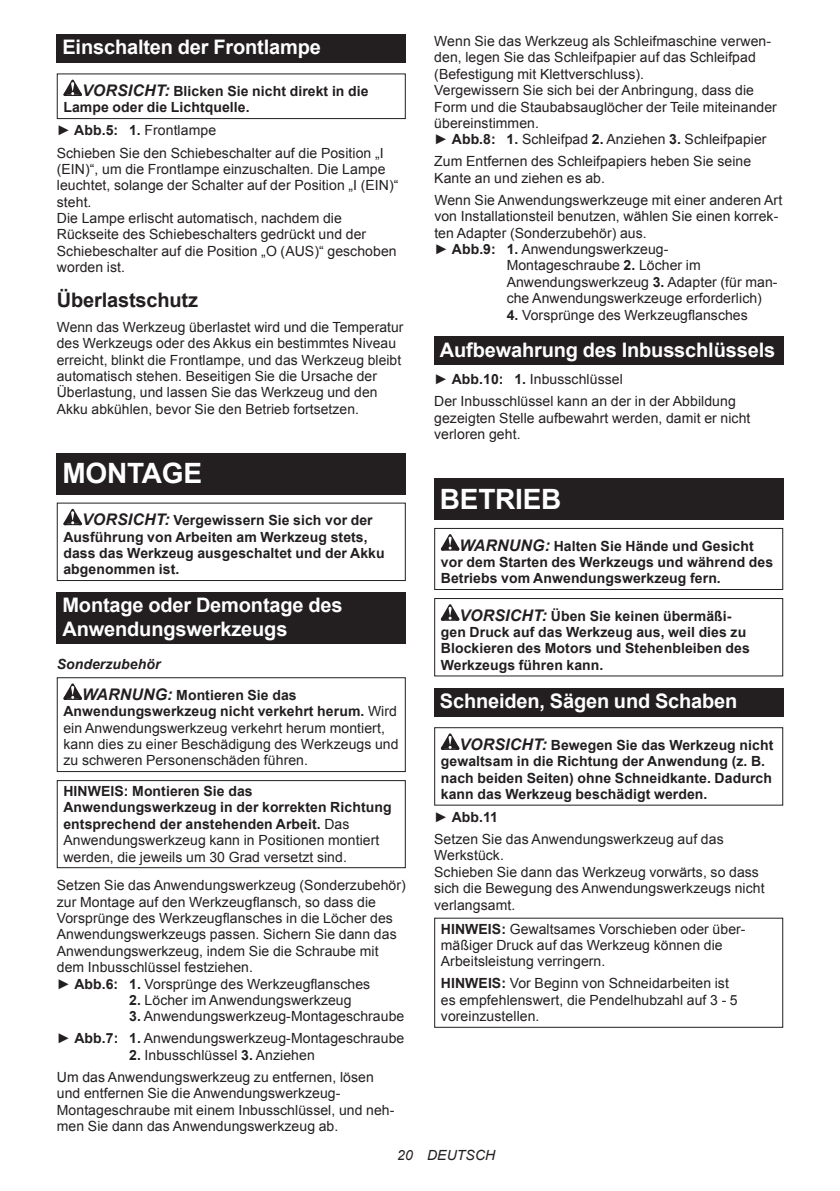
<style>
.page{position:relative;width:840px;height:1191px;background:#fff}
.page>*{position:absolute;margin:0;border:0;box-sizing:border-box;transform-origin:0 0}
.t1{font:700 28px "Arial";letter-spacing:-.01em;color:#fff}
.t2{font:700 20px/23.4px "Arial";letter-spacing:-.01em;color:#fff}
.t3{font:700 20px "Arial";letter-spacing:-.01em;color:#231f20}
.t4{font:14px/16.4px "Arial";letter-spacing:.005em;color:#231f20}
.t5{font:700 14px/16.4px "Arial";letter-spacing:.005em;color:#231f20}
.t6{font:italic 14px "Arial";letter-spacing:.005em;color:#231f20}
.s1{font-style:italic;font-size:16px}
.s2{font-weight:700}
.s3{font-style:italic}
.s4{font-weight:400}
</style>
<div class="page">
<div style="left:57px;top:34px;width:348px;height:29px;background:#231f20"></div>
<svg style="left:63px;top:80px;width:19px;height:16px"></svg>
<div style="left:57px;top:73px;width:348px;height:46px;border:1px solid #231f20"></div>
<div style="left:57px;top:453px;width:348px;height:41px;background:#231f20"></div>
<svg style="left:63px;top:509px;width:19px;height:16px"></svg>
<div style="left:57px;top:502px;width:348px;height:79px;border:1px solid #231f20"></div>
<div style="left:57px;top:592px;width:348px;height:52px;background:#231f20"></div>
<svg style="left:63px;top:683px;width:19px;height:17px"></svg>
<div style="left:57px;top:677px;width:348px;height:95px;border:1px solid #231f20"></div>
<div style="left:57px;top:780px;width:348px;height:88px;border:1px solid #231f20"></div>
<div style="left:434px;top:336px;width:348px;height:29px;background:#231f20"></div>
<div style="left:434px;top:479px;width:348px;height:41px;background:#231f20"></div>
<svg style="left:440px;top:534px;width:19px;height:16px"></svg>
<div style="left:434px;top:528px;width:348px;height:62px;border:1px solid #231f20"></div>
<svg style="left:440px;top:604px;width:19px;height:16px"></svg>
<div style="left:434px;top:598px;width:348px;height:78px;border:1px solid #231f20"></div>
<div style="left:434px;top:688px;width:348px;height:28px;background:#231f20"></div>
<svg style="left:440px;top:733px;width:19px;height:17px"></svg>
<div style="left:434px;top:727px;width:348px;height:78px;border:1px solid #231f20"></div>
<h2 class="t2" style="left:62px;top:37px;width:260px">Einschalten der Frontlampe</h2>
<p class="t5" style="left:63px;top:84px;width:306px;text-indent:19px"><span class="s1">VORSICHT:</span> Blicken Sie nicht direkt in die<br>Lampe oder die Lichtquelle.</p>
<p class="t4" style="left:57px;top:120px;width:328px;line-height:22px">► <span class="s2">Abb.5: 1.</span> Frontlampe<br>Schieben Sie den Schiebeschalter auf die Position „I</p>
<p class="t4" style="left:57px;top:161px;width:343px">(EIN)“, um die Frontlampe einzuschalten. Die Lampe leuchtet, solange der Schalter auf der Position „I (EIN)“ steht.<br>Die Lampe erlischt automatisch, nachdem die Rückseite des Schiebeschalters gedrückt und der Schiebeschalter auf die Position „O (AUS)“ geschoben worden ist.</p>
<h2 class="t3" style="left:57px;top:292px;width:143px">Überlastschutz</h2>
<p class="t4" style="left:57px;top:319px;width:348px">Wenn das Werkzeug überlastet wird und die Temperatur des Werkzeugs oder des Akkus ein bestimmtes Niveau erreicht, blinkt die Frontlampe, und das Werkzeug bleibt automatisch stehen. Beseitigen Sie die Ursache der Überlastung, und lassen Sie das Werkzeug und den Akku abkühlen, bevor Sie den Betrieb fortsetzen.</p>
<h1 class="t1" style="left:62px;top:463px;width:141px">MONTAGE</h1>
<p class="t5" style="left:63px;top:513px;width:322px;text-indent:19px"><span class="s1">VORSICHT:</span> Vergewissern Sie sich vor der Ausführung von Arbeiten am Werkzeug stets, dass das Werkzeug ausgeschaltet und der Akku abgenommen ist.</p>
<h2 class="t2" style="left:62px;top:595px;width:281px">Montage oder Demontage des<br>Anwendungswerkzeugs</h2>
<p class="t5" style="left:82px;top:650px;width:216px;line-height:30.6px;text-indent:-25px"><span class="s3">Sonderzubehör<br></span><span class="s1">WARNUNG:</span> Montieren Sie das</p>
<p class="t4" style="left:63px;top:704px;width:336px"><span class="s2">Anwendungswerkzeug nicht verkehrt herum.</span> Wird ein Anwendungswerkzeug verkehrt herum montiert, kann dies zu einer Beschädigung des Werkzeugs und zu schweren Personenschäden führen.</p>
<p class="t5" style="left:63px;top:784px;width:329px">HINWEIS: Montieren Sie das Anwendungswerkzeug in der korrekten Richtung entsprechend der anstehenden Arbeit. <span class="s4">Das Anwendungswerkzeug kann in Positionen montiert werden, die jeweils um 30 Grad versetzt sind.</span></p>
<p class="t4" style="left:57px;top:877px;width:350px">Setzen Sie das Anwendungswerkzeug (Sonderzubehör) zur Montage auf den Werkzeugflansch, so dass die Vorsprünge des Werkzeugflansches in die Löcher des Anwendungswerkzeugs passen. Sichern Sie dann das Anwendungswerkzeug, indem Sie die Schraube mit dem Inbusschlüssel festziehen.<br>► <span class="s2">Abb.6: 1.</span> Vorsprünge des Werkzeugflansches</p>
<p class="t4" style="left:129px;top:992px;width:224px"><span class="s2">2.</span> Löcher im Anwendungswerkzeug</p>
<p class="t4" style="left:57px;top:1005px;width:349px;line-height:22px;text-align:right"><span class="s2">3.</span> Anwendungswerkzeug-Montageschraube<br>► <span class="s2">Abb.7: 1.</span> Anwendungswerkzeug-Montageschraube</p>
<p class="t4" style="left:57px;top:1044px;width:318px;line-height:22px;text-indent:72px"><span class="s2">2.</span> Inbusschlüssel <span class="s2">3.</span> Anziehen<br>Um das Anwendungswerkzeug zu entfernen, lösen</p>
<p class="t4" style="left:57px;top:1085px;width:339px">und entfernen Sie die Anwendungswerkzeug-<br>Montageschraube mit einem Inbusschlüssel, und neh&shy;men Sie dann das Anwendungswerkzeug ab.</p>
<p class="t4" style="left:434px;top:34px;width:344px">Wenn Sie das Werkzeug als Schleifmaschine verwen&shy;den, legen Sie das Schleifpapier auf das Schleifpad (Befestigung mit Klettverschluss).<br>Vergewissern Sie sich bei der Anbringung, dass die Form und die Staubabsauglöcher der Teile miteinander übereinstimmen.<br>► <span class="s2">Abb.8: 1.</span> Schleifpad <span class="s2">2.</span> Anziehen <span class="s2">3.</span> Schleifpapier</p>
<p class="t4" style="left:434px;top:153px;width:318px">Zum Entfernen des Schleifpapiers heben Sie seine<br>Kante an und ziehen es ab.</p>
<p class="t4" style="left:434px;top:192px;width:349px">Wenn Sie Anwendungswerkzeuge mit einer anderen Art</p>
<p class="t4" style="left:434px;top:208px;width:345px">von Installationsteil benutzen, wählen Sie einen korrek-</p>
<p class="t4" style="left:434px;top:225px;width:214px">ten Adapter (Sonderzubehör) aus.</p>
<p class="t4" style="left:434px;top:241px;width:235px">► <span class="s2">Abb.9: 1.</span> Anwendungswerkzeug-</p>
<p class="t4" style="left:506px;top:257px;width:195px">Montageschraube <span class="s2">2.</span> Löcher im</p>
<p class="t4" style="left:506px;top:274px;width:272px">Anwendungswerkzeug <span class="s2">3.</span> Adapter (für man-</p>
<p class="t4" style="left:506px;top:290px;width:257px">che Anwendungswerkzeuge erforderlich)</p>
<p class="t4" style="left:506px;top:306px;width:242px"><span class="s2">4.</span> Vorsprünge des Werkzeugflansches</p>
<h2 class="t2" style="left:439px;top:340px;width:336px">Aufbewahrung des Inbusschlüssels</h2>
<p class="t4" style="left:434px;top:368px;width:303px;line-height:22px">► <span class="s2">Abb.10: 1.</span> Inbusschlüssel<br>Der Inbusschlüssel kann an der in der Abbildung</p>
<p class="t4" style="left:434px;top:410px;width:317px">gezeigten Stelle aufbewahrt werden, damit er nicht verloren geht.</p>
<h1 class="t1" style="left:439px;top:488px;width:123px">BETRIEB</h1>
<p class="t5" style="left:440px;top:539px;width:333px;text-indent:19px"><span class="s1">WARNUNG:</span> Halten Sie Hände und Gesicht vor dem Starten des Werkzeugs und während des<br>Betriebs vom Anwendungswerkzeug fern.</p>
<p class="t5" style="left:440px;top:609px;width:310px;text-indent:19px"><span class="s1">VORSICHT:</span> Üben Sie keinen übermäßi&shy;gen Druck auf das Werkzeug aus, weil dies zu Blockieren des Motors und Stehenbleiben des Werkzeugs führen kann.</p>
<h2 class="t2" style="left:439px;top:691px;width:299px">Schneiden, Sägen und Schaben</h2>
<p class="t5" style="left:440px;top:738px;width:334px;text-indent:19px"><span class="s1">VORSICHT:</span> Bewegen Sie das Werkzeug nicht gewaltsam in die Richtung der Anwendung (z. B. nach beiden Seiten) ohne Schneidkante. Dadurch kann das Werkzeug beschädigt werden.</p>
<p class="t4" style="left:434px;top:806px;width:291px;line-height:22px">► <span class="s2">Abb.11<br></span>Setzen Sie das Anwendungswerkzeug auf das</p>
<p class="t4" style="left:434px;top:847px;width:332px">Werkstück.<br>Schieben Sie dann das Werkzeug vorwärts, so dass sich die Bewegung des Anwendungswerkzeugs nicht verlangsamt.</p>
<p class="t4" style="left:440px;top:920px;width:306px"><span class="s2">HINWEIS:</span> Gewaltsames Vorschieben oder über&shy;mäßiger Druck auf das Werkzeug können die<br>Arbeitsleistung verringern.</p>
<p class="t4" style="left:440px;top:975px;width:298px"><span class="s2">HINWEIS:</span> Vor Beginn von Schneidarbeiten ist es empfehlenswert, die Pendelhubzahl auf 3 - 5 voreinzustellen.</p>
<p class="t6" style="left:397px;top:1150px;width:99px">20 DEUTSCH</p>
</div>
